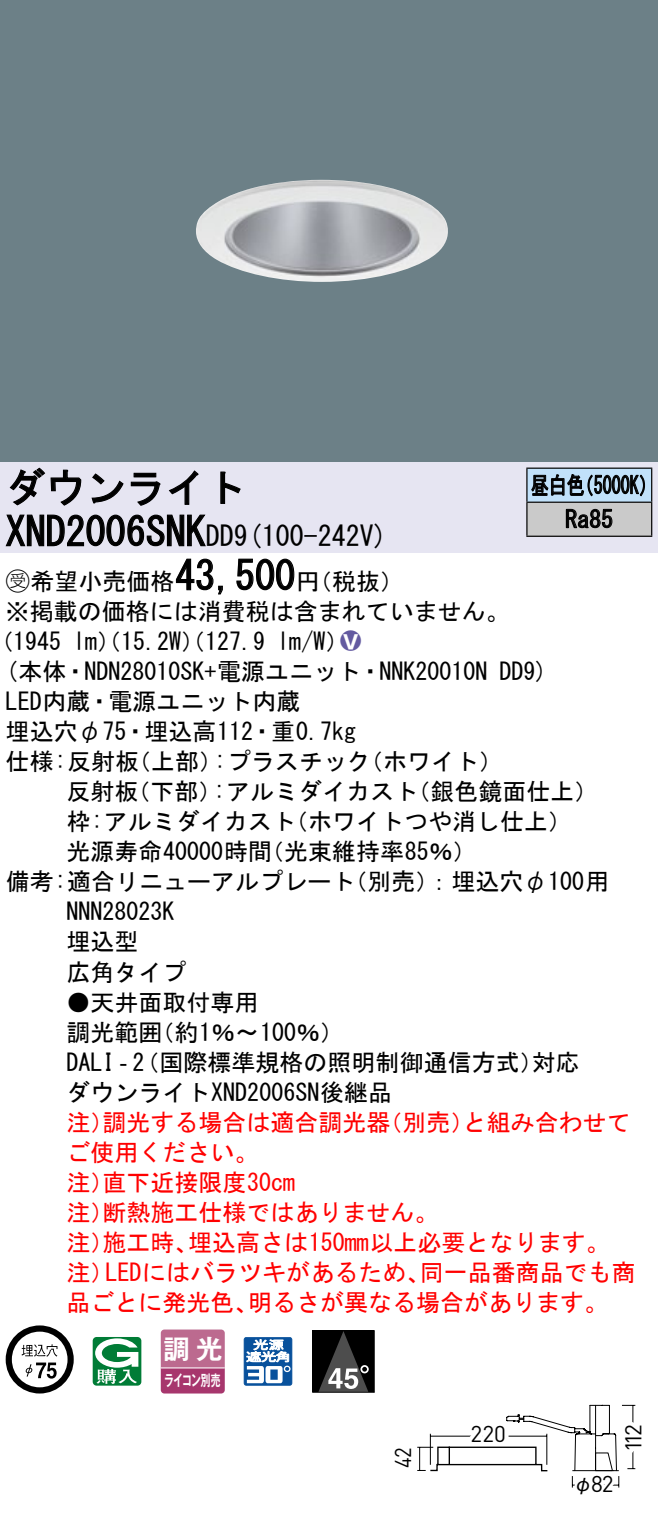
<style>
.page{position:relative;width:658px;height:1513px;background:#fff}
.page>*{position:absolute;margin:0;border:0;box-sizing:border-box;transform-origin:0 0}
.t1{font:40px "MS Gothic";color:#000}
.t2{font:28px "MS Gothic";color:#000}
.t3{font:26.4px "Gothic MB101 Pro De Bold 90 pv RKSJ H";color:#fff}
.t4{font:24px/30px "MS Gothic";color:#000}
.t5{font:24px/30px "MS Gothic";color:#f00}
.t6{font:24px/34px "MS Gothic";color:#000;scale:.75 1}
.t7{font:24px "Ford Classification 1";color:#635aa0}
.t8{font:22.8px "DINOT";letter-spacing:-.055em;color:#000}
.t9{font:22.8px "DINOT";letter-spacing:-.055em;color:#000;scale:.9 1}
.t10{font:20px "Gothic BBB Pro Medium 90 pv RKSJ H";color:#000}
.t11{font:15.2px "Gothic MB101 Pro De Bold 90 pv RKSJ H";letter-spacing:-.05em;color:#fff;scale:.65 1}
.s1{font-size:28px}
.s2{font-family:"Ford Classification 1"}
.s3{color:#fff}
</style>
<div class="page">
<div style="left:0;top:0;width:658px;height:462px;background:#6c8087"></div>
<img style="left:196px;top:180px;width:252px;height:102px">
<div style="left:0;top:462px;width:658px;height:90px;background:#e6e5f2"></div>
<svg style="left:9px;top:467px;width:73px;height:39px"></svg>
<svg style="left:91px;top:473px;width:33px;height:30px"></svg>
<svg style="left:130px;top:472px;width:30px;height:34px"></svg>
<svg style="left:168px;top:470px;width:30px;height:35px"></svg>
<svg style="left:220px;top:471px;width:21px;height:33px"></svg>
<svg style="left:5px;top:514px;width:201px;height:32px"></svg>
<svg style="left:175px;top:558px;width:48px;height:37px"></svg>
<svg style="left:236px;top:558px;width:59px;height:32px"></svg>
<svg style="left:6px;top:1325px;width:68px;height:68px"></svg>
<svg style="left:93px;top:1337px;width:48px;height:48px"></svg>
<svg style="left:160px;top:1329px;width:65px;height:64px;background:#b65a85"></svg>
<hr style="left:161px;top:1366px;width:64px;height:2px;background:#fff">
<svg style="left:244px;top:1337px;width:48px;height:48px"></svg>
<div style="left:312px;top:1330px;width:62px;height:61px;background:#000"></div>
<svg style="left:319px;top:1331px;width:49px;height:60px"></svg>
<div style="left:527px;top:468px;width:124px;height:34px;background:#c1e1fa"></div>
<div style="left:527px;top:502px;width:124px;height:34px;background:#cacaca"></div>
<hr style="left:526px;top:467px;width:126px;height:2px;background:#000">
<hr style="left:526px;top:468px;width:1px;height:33px;background:#000">
<hr style="left:651px;top:468px;width:1px;height:33px;background:#000">
<hr style="left:526px;top:501px;width:126px;height:2px;background:#000">
<hr style="left:526px;top:502px;width:1px;height:33px;background:#000">
<hr style="left:651px;top:502px;width:1px;height:33px;background:#000">
<hr style="left:526px;top:535px;width:126px;height:2px;background:#000">
<svg style="left:531px;top:474px;width:114px;height:23px"></svg>
<svg style="left:565px;top:508px;width:47px;height:20px"></svg>
<svg style="left:417px;top:1404px;width:219px;height:84px"></svg>
<div style="left:492px;top:1421px;width:16px;height:24px;border:8px solid #fff;border-radius:4px"></div>
<div style="left:493px;top:1422px;width:14px;height:22px;border:8px solid #fff;border-radius:3px"></div>
<h1 class="t1" style="left:6px;top:467px;width:242px">ダウンライト</h1>
<p class="t2" style="left:234px;top:522px;width:155px">(9 100-242 (V</p>
<h1 class="t1" style="left:6px;top:511px;width:230px">XND2006SNK<span class="s1">DD</span></h1>
<h1 class="t1" style="left:175px;top:555px;width:121px">43,500</h1>
<p class="t4" style="left:6px;top:566px;width:505px"><span class="s2">B</span>希望小売価格<br>※掲載の価格には消費税は含まれていません。</p>
<p class="t7" style="left:340px;top:629px;width:22px">2<span class="s3">8</span></p>
<p class="t4" style="left:296px;top:566px;width:109px">（円税抜(</p>
<p class="t4" style="left:277px;top:626px;width:73px">l m (W/</p>
<p class="t4" style="left:-11px;top:626px;width:74px">（1945</p>
<p class="t4" style="left:73px;top:626px;width:193px">lm）（15.2 ）（W 127.9</p>
<p class="t6" style="left:565px;top:468px;width:65px;text-indent:-34px">昼白色<br>Ra85</p>
<p class="t6" style="left:575px;top:468px;width:109px">（5000 (K</p>
<p class="t4" style="left:6px;top:656px;width:483px">(本体・NDN28010SK+電源ユニット・NNK20010N</p>
<p class="t4" style="left:6px;top:686px;width:296px">LED内蔵・電源ユニット内蔵</p>
<p class="t4" style="left:6px;top:716px;width:352px">埋込穴φ75・埋込高112・重0.7kg</p>
<p class="t4" style="left:359px;top:746px;width:145px">（ホワイト(</p>
<p class="t4" style="left:214px;top:746px;width:158px">:プラスチック</p>
<p class="t4" style="left:6px;top:746px;width:135px">仕様:反射板</p>
<p class="t4" style="left:127px;top:746px;width:97px">（上部）</p>
<p class="t4" style="left:499px;top:656px;width:50px">DD (9</p>
<p class="t4" style="left:66px;top:776px;width:73px">反射板</p>
<p class="t4" style="left:126px;top:776px;width:97px">（下部）</p>
<p class="t4" style="left:213px;top:776px;width:206px">:アルミダイカスト</p>
<p class="t4" style="left:406px;top:776px;width:193px">（銀色鏡面仕上(</p>
<p class="t4" style="left:260px;top:806px;width:218px;text-indent:-193px">枠:アルミダイカスト<br>（光束維持率85％(</p>
<p class="t4" style="left:284px;top:806px;width:290px">（ホワイトつや消し仕上(</p>
<p class="t4" style="left:66px;top:836px;width:207px">光源寿命40000時間</p>
<p class="t4" style="left:66px;top:866px;width:290px;text-indent:-61px">備考:適合リニューアルプレート<br>NNN28023K<br>埋込型<br>広角タイプ</p>
<p class="t4" style="left:150px;top:986px;width:195px;text-indent:-84px">●天井面取付専用<br>（約1％〜100％(</p>
<p class="t4" style="left:343px;top:866px;width:267px">（別売：）埋込穴φ100用</p>
<p class="t4" style="left:66px;top:1016px;width:97px">調光範囲</p>
<p class="t4" style="left:66px;top:1046px;width:478px">DALI‐（2 国際標準規格の照明制御通信方式）ダウンライトXND2006SN後継品</p>
<p class="t5" style="left:462px;top:1106px;width:169px">と組み合わせて</p>
<p class="t4" style="left:531px;top:1046px;width:49px">対応</p>
<p class="t5" style="left:102px;top:1106px;width:289px">調光する場合は適合調光器</p>
<p class="t5" style="left:378px;top:1106px;width:97px">（別売）</p>
<p class="t5" style="left:66px;top:1106px;width:49px">注）</p>
<p class="t5" style="left:66px;top:1136px;width:193px">ご使用ください。</p>
<p class="t5" style="left:102px;top:1166px;width:194px">直下近接限度30cm</p>
<p class="t5" style="left:102px;top:1166px;width:337px;text-indent:-36px">注）<br>断熱施工仕様ではありません。</p>
<p class="t5" style="left:66px;top:1196px;width:49px">注）</p>
<p class="t5" style="left:188px;top:1226px;width:423px">埋込高さは150mm以上必要となります。</p>
<p class="t5" style="left:102px;top:1226px;width:97px">施工時、</p>
<p class="t5" style="left:66px;top:1226px;width:49px">注）</p>
<p class="t5" style="left:66px;top:1256px;width:49px">注）</p>
<p class="t5" style="left:105px;top:1256px;width:326px">LEDにはバラツキがあるため、</p>
<p class="t5" style="left:420px;top:1256px;width:217px">同一品番商品でも商</p>
<p class="t5" style="left:66px;top:1286px;width:193px">品ごとに発光色、</p>
<p class="t5" style="left:248px;top:1286px;width:362px">明るさが異なる場合があります。</p>
<p class="t3" style="left:164px;top:1326px;width:60px">調光</p>
<p class="t11" style="left:164px;top:1367px;width:88px">ライコン別売</p>
<p class="t9" style="left:387px;top:1467px;width:24px;rotate:-90deg">42</p>
<p class="t8" style="left:470px;top:1417px;width:37px">220</p>
<p class="t8" style="left:591px;top:1467px;width:24px">82</p>
<p class="t10" style="left:573px;top:1467px;width:21px">φ</p>
<p class="t8" style="left:617px;top:1452px;width:30px;rotate:-90deg">112</p>
</div>
